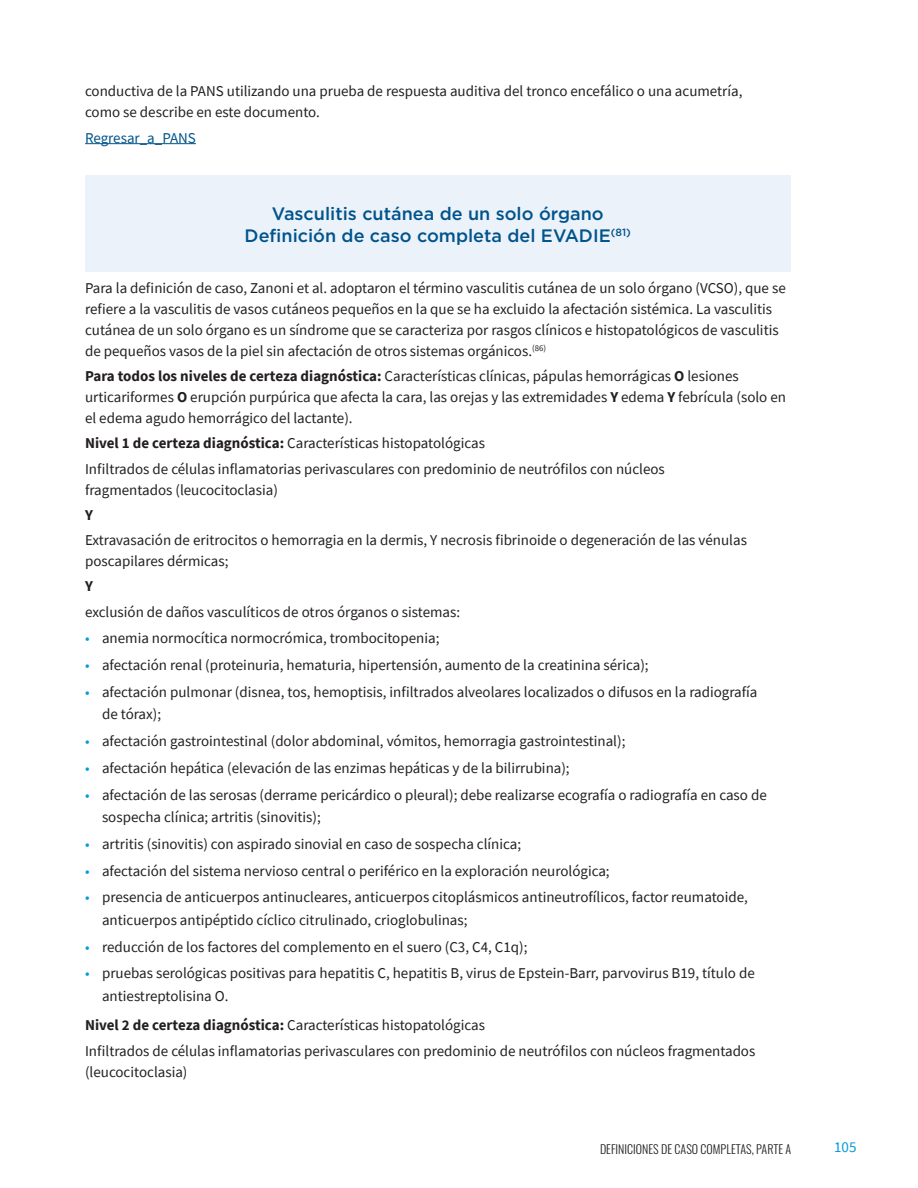
<style>
.page{position:relative;width:918px;height:1188px;background:#fff}
.page>*{position:absolute;margin:0;border:0;box-sizing:border-box;transform-origin:0 0}
.Box_Body{font:500 18px "Gotham";color:#00548b}
.Body{font:15px/21px "Source Sans Pro";color:#231f20}
.Body-2{font:15px "Source Sans Pro";color:#00548b}
.t1{font:15px "Source Sans Pro";color:#009bde}
.Body-3{font:700 15px "Source Sans Pro";color:#231f20}
.t2{font:300 12px "Oswald";color:#231f20}
.s1{font-weight:700}
.s2{color:#009bde}
</style>
<div class="page">
<hr style="left:85px;top:143px;width:111px;height:1px;background:#00548b">
<div style="left:85px;top:176px;width:705px;height:73px;background:#ecf2fa"></div>
<div style="left:85px;top:198px;width:705px;height:73px;background:#ecf2fa"></div>
<p class="Body" style="left:85px;top:81px;width:659px">conductiva de la PANS utilizando una prueba de respuesta auditiva del tronco encefálico o una acumetría, como se describe en este documento.</p>
<p class="Body-2" style="left:85px;top:128px;width:112px">Regresar_a_PANS</p>
<p class="Box_Body" style="left:272px;top:202px;width:333px">Vasculitis cutánea de un solo órgano</p>
<p class="Box_Body" style="left:245px;top:224px;width:388px">Definición de caso completa del EVADIE<sup>(81)</sup></p>
<p class="Body" style="left:85px;top:277px;width:702px">Para la definición de caso, Zanoni et al. adoptaron el término vasculitis cutánea de un solo órgano (VCSO), que se refiere a la vasculitis de vasos cutáneos pequeños en la que se ha excluido la afectación sistémica. La vasculitis cutánea de un solo órgano es un síndrome que se caracteriza por rasgos clínicos e histopatológicos de vasculitis de pequeños vasos de la piel sin afectación de otros sistemas orgánicos.<sup>(86)</sup></p>
<p class="Body" style="left:85px;top:365px;width:703px"><span class="s1">Para todos los niveles de certeza diagnóstica:</span> Características clínicas, pápulas hemorrágicas <span class="s1">O</span> lesiones urticariformes <span class="s1">O</span> erupción purpúrica que afecta la cara, las orejas y las extremidades <span class="s1">Y</span> edema <span class="s1">Y</span> febrícula (solo en el edema agudo hemorrágico del lactante).</p>
<p class="Body" style="left:85px;top:433px;width:401px"><span class="s1">Nivel 1 de certeza diagnóstica:</span> Características histopatológicas</p>
<p class="Body" style="left:85px;top:458px;width:581px">Infiltrados de células inflamatorias perivasculares con predominio de neutrófilos con núcleos fragmentados (leucocitoclasia)</p>
<p class="Body-3" style="left:85px;top:505px;width:9px">Y</p>
<p class="Body" style="left:85px;top:529px;width:663px">Extravasación de eritrocitos o hemorragia en la dermis, Y necrosis fibrinoide o degeneración de las vénulas poscapilares dérmicas;</p>
<p class="Body-3" style="left:85px;top:576px;width:9px">Y</p>
<p class="Body" style="left:85px;top:601px;width:377px">exclusión de daños vasculíticos de otros órganos o sistemas:</p>
<p class="Body" style="left:85px;top:628px;width:356px"><span class="s2">•</span> anemia normocítica normocrómica, trombocitopenia;</p>
<p class="Body" style="left:85px;top:654px;width:565px"><span class="s2">•</span> afectación renal (proteinuria, hematuria, hipertensión, aumento de la creatinina sérica);</p>
<p class="Body" style="left:102px;top:681px;width:657px;line-height:22.5px;text-indent:-17px"><span class="s2">•</span> afectación pulmonar (disnea, tos, hemoptisis, infiltrados alveolares localizados o difusos en la radiografía de tórax);</p>
<p class="Body" style="left:85px;top:731px;width:542px"><span class="s2">•</span> afectación gastrointestinal (dolor abdominal, vómitos, hemorragia gastrointestinal);</p>
<p class="Body" style="left:85px;top:757px;width:486px"><span class="s2">•</span> afectación hepática (elevación de las enzimas hepáticas y de la bilirrubina);</p>
<p class="Body" style="left:102px;top:783px;width:666px;line-height:22.5px;text-indent:-17px"><span class="s2">•</span> afectación de las serosas (derrame pericárdico o pleural); debe realizarse ecografía o radiografía en caso de sospecha clínica; artritis (sinovitis);</p>
<p class="Body" style="left:85px;top:833px;width:438px"><span class="s2">•</span> artritis (sinovitis) con aspirado sinovial en caso de sospecha clínica;</p>
<p class="Body" style="left:85px;top:860px;width:526px"><span class="s2">•</span> afectación del sistema nervioso central o periférico en la exploración neurológica;</p>
<p class="Body" style="left:102px;top:886px;width:647px;line-height:22.5px;text-indent:-17px"><span class="s2">•</span> presencia de anticuerpos antinucleares, anticuerpos citoplásmicos antineutrofílicos, factor reumatoide, anticuerpos antipéptido cíclico citrulinado, crioglobulinas;</p>
<p class="Body" style="left:85px;top:936px;width:444px"><span class="s2">•</span> reducción de los factores del complemento en el suero (C3, C4, C1q);</p>
<p class="Body" style="left:102px;top:962px;width:654px;line-height:22.5px;text-indent:-17px"><span class="s2">•</span> pruebas serológicas positivas para hepatitis C, hepatitis B, virus de Epstein-Barr, parvovirus B19, título de antiestreptolisina O.</p>
<p class="Body" style="left:85px;top:1015px;width:401px"><span class="s1">Nivel 2 de certeza diagnóstica:</span> Características histopatológicas</p>
<p class="Body" style="left:85px;top:1040px;width:672px">Infiltrados de células inflamatorias perivasculares con predominio de neutrófilos con núcleos fragmentados (leucocitoclasia)</p>
<p class="t2" style="left:600px;top:1139px;width:192px">DEFINICIONES DE CASO COMPLETAS, PARTE A</p>
<p class="t1" style="left:834px;top:1137px;width:24px">105</p>
</div>
